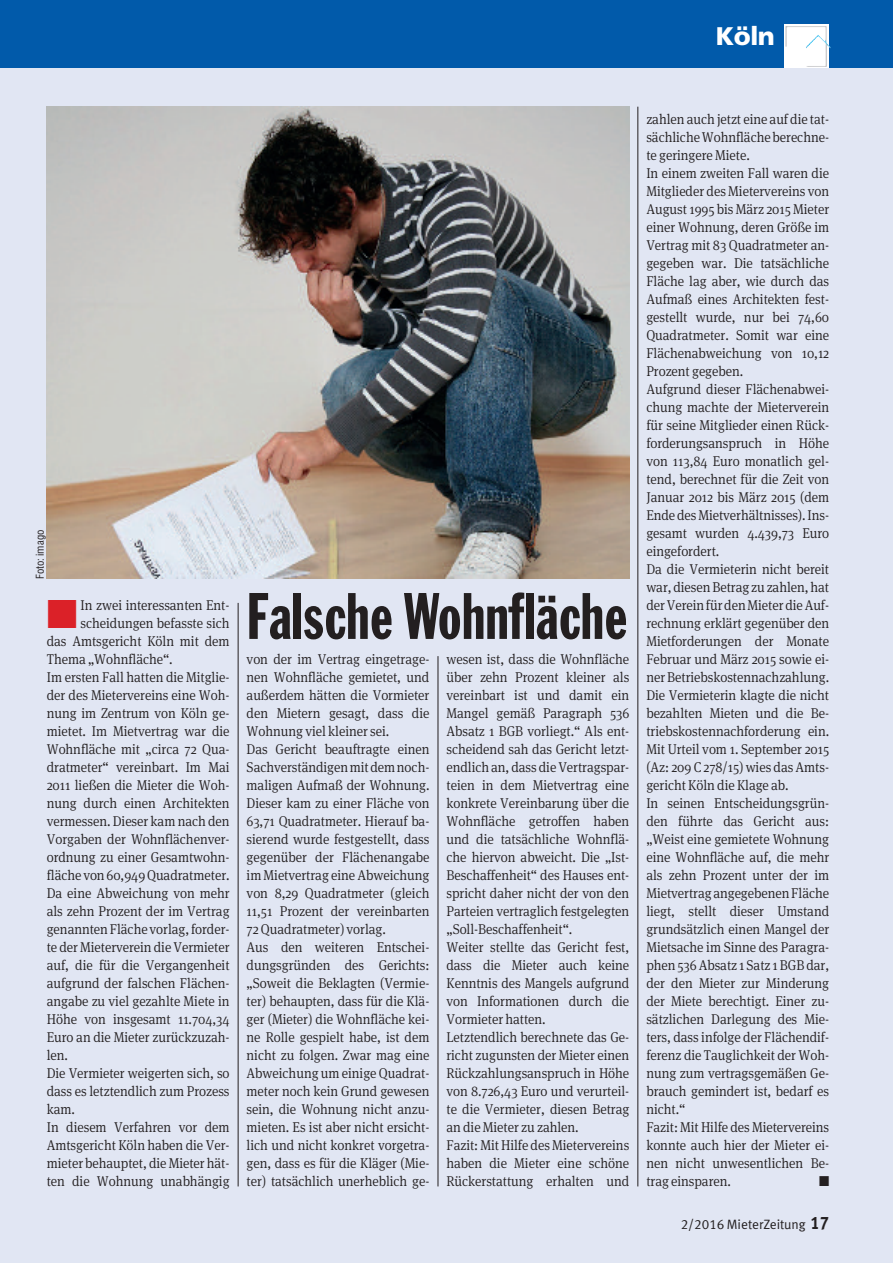
<style>
.page{position:relative;width:893px;height:1263px;background:#e1e6f3}
.page>*{position:absolute;margin:0;border:0;box-sizing:border-box;transform-origin:0 0}
.t1{font:64.5px "Franklin Gothic Extra Cond";letter-spacing:.01em;color:#231f20}
.t2{font:40.5px "Zapf Dingbats";color:#db2128}
.t3{font:900 25.5px "Frutiger";color:#fff}
.t4{font:300 14.25px/18px "Meta Serif OT";letter-spacing:-.005em;color:#231f20;scale:.94 1}
.t5{font:14.25px "Zapf Dingbats";color:#231f20;scale:.94 1}
.t6{font:13.5px "VZ Meta LF";color:#231f20}
.t7{font:condensed 10.5px "Helvetica";color:#231f20}
.s1{font-weight:700;font-size:18px}
</style>
<div class="page">
<div style="left:0;top:0;width:893px;height:67px;background:#015aaa"></div>
<hr style="left:438px;top:656px;width:1px;height:530px;background:#231f20">
<hr style="left:238px;top:603px;width:1px;height:583px;background:#231f20">
<hr style="left:638px;top:107px;width:1px;height:1079px;background:#231f20">
<div style="left:784px;top:25px;width:44px;height:43px;background:#fff"></div>
<img style="left:785px;top:26px;width:45px;height:41px">
<img style="left:47px;top:107px;width:582px;height:471px">
<h3 class="t3" style="left:716px;top:26px;width:61px">Köln</h3>
<p class="t7" style="left:34px;top:579px;width:51px;rotate:-90deg">Foto: imago</p>
<h2 class="t2" style="left:47px;top:591px;width:32px">■</h2>
<h1 class="t1" style="left:247px;top:593px;width:382px">Falsche Wohnfläche</h1>
<p class="t4" style="left:81px;top:597px;width:160px">In zwei interessanten Ent-</p>
<p class="t4" style="left:81px;top:615px;width:160px">scheidungen befasste sich</p>
<p class="t4" style="left:47px;top:633px;width:196px">das Amtsgericht Köln mit dem</p>
<p class="t4" style="left:47px;top:651px;width:136px">Thema „Wohnfläche“.</p>
<p class="t4" style="left:47px;top:669px;width:196px">Im ersten Fall hatten die Mitglie-</p>
<p class="t4" style="left:47px;top:687px;width:196px">der des Mietervereins eine Woh-</p>
<p class="t4" style="left:47px;top:705px;width:196px">nung im Zentrum von Köln ge-</p>
<p class="t4" style="left:47px;top:723px;width:196px">mietet. Im Mietvertrag war die</p>
<p class="t4" style="left:47px;top:741px;width:196px">Wohnfläche mit „circa 72 Qua-</p>
<p class="t4" style="left:47px;top:759px;width:196px">dratmeter“ vereinbart. Im Mai</p>
<p class="t4" style="left:47px;top:777px;width:196px">2011 ließen die Mieter die Woh-</p>
<p class="t4" style="left:47px;top:795px;width:196px">nung durch einen Architekten</p>
<p class="t4" style="left:47px;top:813px;width:196px">vermessen. Dieser kam nach den</p>
<p class="t4" style="left:47px;top:831px;width:196px">Vorgaben der Wohnflächenver-</p>
<p class="t4" style="left:47px;top:849px;width:196px">ordnung zu einer Gesamtwohn-</p>
<p class="t4" style="left:47px;top:867px;width:196px">fläche von60,949Quadratmeter.</p>
<p class="t4" style="left:47px;top:885px;width:196px">Da eine Abweichung von mehr</p>
<p class="t4" style="left:47px;top:903px;width:196px">als zehn Prozent der im Vertrag</p>
<p class="t4" style="left:47px;top:921px;width:196px">genanntenFläche vorlag,forder-</p>
<p class="t4" style="left:47px;top:939px;width:196px">te der Mieterverein die Vermieter</p>
<p class="t4" style="left:47px;top:957px;width:196px">auf, die für die Vergangenheit</p>
<p class="t4" style="left:47px;top:975px;width:196px">aufgrund der falschen Flächen-</p>
<p class="t4" style="left:47px;top:993px;width:196px">angabe zu viel gezahlte Miete in</p>
<p class="t4" style="left:47px;top:1011px;width:196px">Höhe von insgesamt 11.704,34</p>
<p class="t4" style="left:47px;top:1029px;width:196px">Euro an die Mieter zurückzuzah-</p>
<p class="t4" style="left:47px;top:1047px;width:24px">len.</p>
<p class="t4" style="left:47px;top:1065px;width:196px">Die Vermieter weigerten sich, so</p>
<p class="t4" style="left:47px;top:1083px;width:196px">dass es letztendlich zum Prozess</p>
<p class="t4" style="left:47px;top:1101px;width:32px">kam.</p>
<p class="t4" style="left:47px;top:1119px;width:196px">In diesem Verfahren vor dem</p>
<p class="t4" style="left:47px;top:1137px;width:196px">Amtsgericht Köln haben die Ver-</p>
<p class="t4" style="left:47px;top:1155px;width:196px">mieter behauptet, die Mieter hät-</p>
<p class="t4" style="left:47px;top:1173px;width:196px">ten die Wohnung unabhängig</p>
<p class="t4" style="left:247px;top:651px;width:196px">von der im Vertrag eingetrage&shy;nen Wohnfläche gemietet, und außerdem hätten die Vormieter den Mietern gesagt, dass die<br>Wohnung viel kleiner sei.<br>Das Gericht beauftragte einen<br>Sachverständigenmitdemnoch&shy;maligen Aufmaß der Wohnung.<br>Dieser kam zu einer Fläche von<br>63,71 Quadratmeter. Hierauf ba&shy;sierend wurde festgestellt, dass gegenüber der Flächenangabe im Mietvertrag eine Abweichung von 8,29 Quadratmeter (gleich<br>11,51 Prozent der vereinbarten<br>72 Quadratmeter) vorlag.<br>Aus den weiteren Entschei&shy;dungsgründen des Gerichts: „Soweit die Beklagten (Vermie&shy;ter) behaupten, dass für die Klä&shy;ger (Mieter) die Wohnfläche kei&shy;ne Rolle gespielt habe, ist dem nicht zu folgen. Zwar mag eine<br>Abweichung um einige Quadrat&shy;meter noch kein Grund gewesen sein, die Wohnung nicht anzu&shy;mieten. Es ist aber nicht ersicht&shy;lich und nicht konkret vorgetra&shy;gen, dass es für die Kläger (Mie&shy;ter) tatsächlich unerheblich ge-</p>
<p class="t4" style="left:446px;top:652px;width:196px">wesen ist, dass die Wohnfläche über zehn Prozent kleiner als vereinbart ist und damit ein<br>Mangel gemäß Paragraph 536<br>Absatz 1 BGB vorliegt.“ Als ent&shy;scheidend sah das Gericht letzt&shy;endlich an, dass dieVertragspar&shy;teien in dem Mietvertrag eine konkrete Vereinbarung über die<br>Wohnfläche getroffen haben und die tatsächliche Wohnflä&shy;che hiervon abweicht. Die „Ist-<br>Beschaffenheit“ des Hauses ent&shy;spricht daher nicht der von den<br>Parteien vertraglich festgelegten „Soll-Beschaffenheit“.<br>Weiter stellte das Gericht fest, dass die Mieter auch keine<br>Kenntnis des Mangels aufgrund von Informationen durch die<br>Vormieter hatten.<br>Letztendlich berechnete das Ge&shy;richt zugunsten der Mieter einen<br>Rückzahlungsanspruch in Höhe von 8.726,43 Euro und verurteil&shy;te die Vermieter, diesen Betrag an die Mieter zu zahlen.<br>Fazit: Mit Hilfe des Mietervereins haben die Mieter eine schöne<br>Rückerstattung erhalten und</p>
<p class="t4" style="left:646px;top:112px;width:196px">zahlen auch jetzt eine auf die tat&shy;sächlicheWohnflächeberechne&shy;te geringere Miete.<br>In einem zweiten Fall waren die<br>Mitglieder des Mietervereins von<br>August 1995 bis März 2015 Mieter einer Wohnung, deren Größe im<br>Vertrag mit 83 Quadratmeter an&shy;gegeben war. Die tatsächliche<br>Fläche lag aber, wie durch das<br>Aufmaß eines Architekten fest&shy;gestellt wurde, nur bei 74,60<br>Quadratmeter. Somit war eine<br>Flächenabweichung von 10,12<br>Prozent gegeben.<br>Aufgrund dieser Flächenabwei&shy;chung machte der Mieterverein für seine Mitglieder einen Rück&shy;forderungsanspruch in Höhe von 113,84 Euro monatlich gel&shy;tend, berechnet für die Zeit von<br>Januar 2012 bis März 2015 (dem<br>Endedes Mietverhältnisses).Ins&shy;gesamt wurden 4.439,73 Euro eingefordert.<br>Da die Vermieterin nicht bereit war,diesenBetrag zuzahlen,hat derVereinfürdenMieterdieAuf&shy;rechnung erklärt gegenüber den<br>Mietforderungen der Monate<br>Februar und März 2015 sowie ei&shy;nerBetriebskostennachzahlung.<br>Die Vermieterin klagte die nicht bezahlten Mieten und die Be&shy;triebskostennachforderung ein.<br>Mit Urteil vom 1. September 2015 (Az: 209 C 278/15) wies das Amts&shy;gericht Köln die Klage ab.<br>In seinen Entscheidungsgrün&shy;den führte das Gericht aus: „Weist eine gemietete Wohnung eine Wohnfläche auf, die mehr als zehn Prozent unter der im<br>MietvertragangegebenenFläche liegt, stellt dieser Umstand grundsätzlich einen Mangel der<br>Mietsache im Sinne des Paragra&shy;phen 536Absatz 1 Satz 1BGBdar, der den Mieter zur Minderung der Miete berechtigt. Einer zu&shy;sätzlichen Darlegung des Mie&shy;ters, dass infolge der Flächendif&shy;ferenz die Tauglichkeit der Woh&shy;nung zum vertragsgemäßen Ge&shy;brauch gemindert ist, bedarf es nicht.“<br>Fazit: Mit Hilfe des Mietervereins konnte auch hier der Mieter ei&shy;nen nicht unwesentlichen Be&shy;trag einsparen.</p>
<p class="t5" style="left:819px;top:1173px;width:12px">■</p>
<p class="t6" style="left:681px;top:1216px;width:150px">2/2016 MieterZeitung <span class="s1">17</span></p>
</div>
